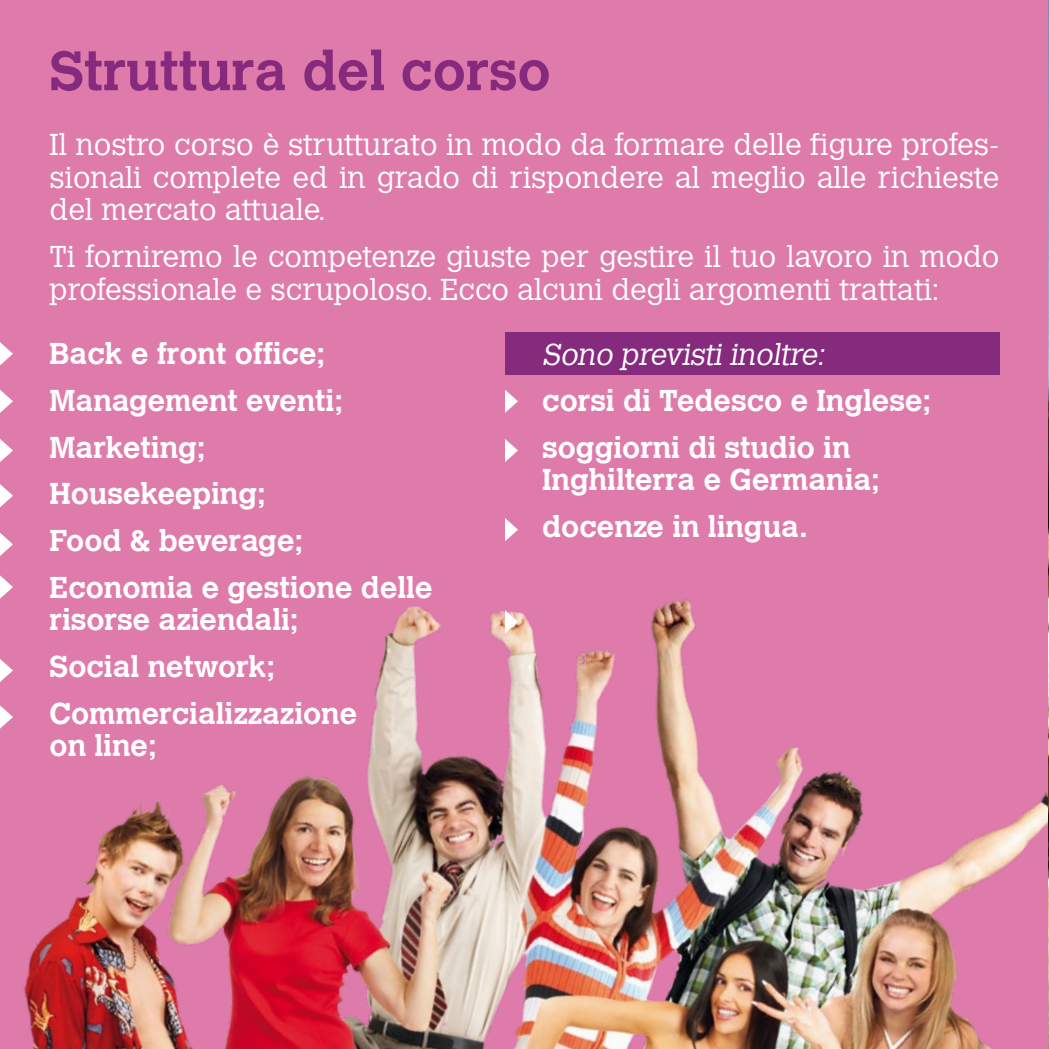
<style>
.page{position:relative;width:1049px;height:1049px;background:#df7bab}
.page>*{position:absolute;margin:0;border:0;box-sizing:border-box;transform-origin:0 0}
.t1{font:700 55px "Calvert";color:#862a7e}
.t2{font:300 30px/32.5px "Calvert";color:#fff;text-align:justify}
.t3{font:700 30px/46.8px "Calvert";color:#fff}
.t4{font:italic 300 30px "Calvert";color:#fff}
</style>
<div class="page">
<img style="left:0;top:332px;width:1048px;height:717px">
<img style="left:1048px;top:0;width:1px;height:1049px">
<div style="left:505px;top:332px;width:494px;height:43px;background:#862a7e"></div>
<svg style="left:0;top:342px;width:13px;height:23px"></svg>
<svg style="left:0;top:390px;width:13px;height:23px"></svg>
<svg style="left:505px;top:390px;width:13px;height:23px"></svg>
<svg style="left:505px;top:439px;width:13px;height:23px"></svg>
<svg style="left:505px;top:518px;width:13px;height:23px"></svg>
<svg style="left:505px;top:610px;width:13px;height:23px"></svg>
<svg style="left:0;top:439px;width:13px;height:23px"></svg>
<svg style="left:0;top:484px;width:13px;height:23px"></svg>
<svg style="left:0;top:533px;width:13px;height:23px"></svg>
<img style="left:0;top:832px;width:196px;height:217px">
<svg style="left:0;top:575px;width:13px;height:24px"></svg>
<svg style="left:0;top:659px;width:13px;height:23px"></svg>
<svg style="left:0;top:705px;width:13px;height:24px"></svg>
<h1 class="t1" style="left:50px;top:36px;width:503px">Struttura del corso</h1>
<p class="t2" style="left:50px;top:129px;width:951px">Il nostro corso è strutturato in modo da formare delle figure profes&shy;sionali complete ed in grado di rispondere al meglio alle richieste del mercato attuale.</p>
<p class="t2" style="left:50px;top:241px;width:951px">Ti forniremo le competenze giuste per gestire il tuo lavoro in modo professionale e scrupoloso. Ecco alcuni degli argomenti trattati:</p>
<p class="t4" style="left:542px;top:337px;width:289px">Sono previsti inoltre:</p>
<p class="t3" style="left:542px;top:377px;width:391px">corsi di Tedesco e Inglese; soggiorni di studio in</p>
<p class="t3" style="left:542px;top:456px;width:339px">Inghilterra e Germania; docenze in lingua.</p>
<p class="t3" style="left:50px;top:330px;width:384px">Back e front office;<br>Management eventi;<br>Marketing;<br>Housekeeping;<br>Food &amp; beverage;<br>Economia e gestione delle</p>
<p class="t3" style="left:50px;top:596px;width:309px">risorse aziendali;<br>Social network;<br>Commercializzazione</p>
<p class="t3" style="left:50px;top:722px;width:109px">on line;</p>
</div>
